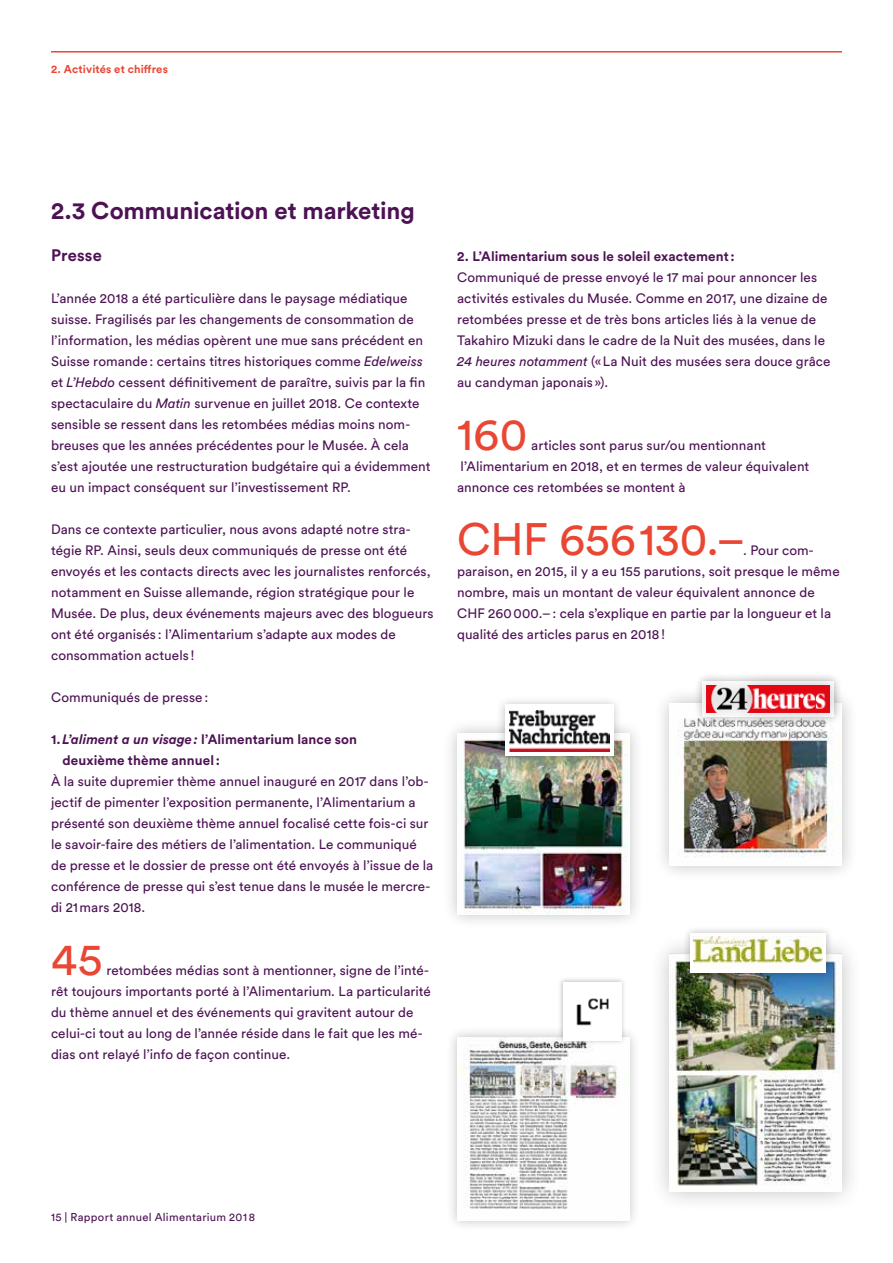
<style>
.page{position:relative;width:893px;height:1263px;background:#fff}
.page>*{position:absolute;margin:0;border:0;box-sizing:border-box;transform-origin:0 0}
.t1{font:45px "Circular Pro";color:#e94734}
.t2{font:700 24px "Circular Pro";letter-spacing:-.01em;color:#4d1254}
.t3{font:700 16.5px "Circular Pro";letter-spacing:.01em;color:#4d1254}
.t4{font:13.5px/21px "Circular Pro";letter-spacing:.005em;color:#4d1254}
.t5{font:700 13.5px/21px "Circular Pro";letter-spacing:.005em;color:#4d1254}
.t6{font:11.25px "Circular Pro";letter-spacing:.025em;color:#4d1254}
.t7{font:700 11.25px "Circular Pro";letter-spacing:.015em;color:#e94734}
.s1{font-style:italic}
</style>
<div class="page">
<hr style="left:51px;top:51px;width:791px;height:2px;background:#e94734">
<div style="left:653px;top:687px;width:206px;height:195px;background:#000;opacity:.25"></div>
<img style="left:670px;top:703px;width:172px;height:162px">
<div style="left:690px;top:669px;width:156px;height:60px;background:#000;opacity:.25"></div>
<img style="left:706px;top:685px;width:124px;height:28px">
<div style="left:442px;top:718px;width:202px;height:212px;background:#000;opacity:.25"></div>
<img style="left:457px;top:733px;width:172px;height:182px">
<div style="left:496px;top:695px;width:127px;height:70px;background:#000;opacity:.25"></div>
<div style="left:505px;top:705px;width:108px;height:51px;background:#fff"></div>
<img style="left:509px;top:711px;width:100px;height:41px">
<div style="left:648px;top:932px;width:215px;height:281px;background:#000;opacity:.25"></div>
<img style="left:670px;top:954px;width:172px;height:237px">
<div style="left:682px;top:925px;width:151px;height:55px;background:#000;opacity:.25"></div>
<div style="left:690px;top:933px;width:136px;height:39px;background:#fff"></div>
<img style="left:694px;top:937px;width:128px;height:32px">
<div style="left:446px;top:1026px;width:195px;height:206px;background:#000;opacity:.25"></div>
<img style="left:457px;top:1037px;width:172px;height:183px">
<div style="left:558px;top:976px;width:68px;height:69px;background:#000;opacity:.25"></div>
<img style="left:563px;top:982px;width:58px;height:58px">
<p class="t7" style="left:51px;top:61px;width:118px">2. Activités et chiffres</p>
<h2 class="t2" style="left:51px;top:194px;width:365px">2.3 Communication et marketing</h2>
<p class="t3" style="left:51px;top:244px;width:52px">Presse</p>
<p class="t4" style="left:51px;top:287px;width:381px">L’année 2018 a été particulière dans le paysage médiatique suisse. Fragilisés par les changements de consommation de l’information, les médias opèrent une mue sans précédent en Suisse romande: certains titres historiques comme <span class="s1">Edelweiss </span>et <span class="s1">L’Hebdo</span> cessent définitivement de paraître, suivis par la fin spectaculaire du <span class="s1">Matin</span> survenue en juillet 2018. Ce contexte sensible se ressent dans les retombées médias moins nom&shy;breuses que les années précédentes pour le Musée. À cela s’est ajoutée une restructuration budgétaire qui a évidemment eu un impact conséquent sur l’investissement RP.</p>
<p class="t4" style="left:51px;top:518px;width:384px">Dans ce contexte particulier, nous avons adapté notre stra&shy;tégie RP. Ainsi, seuls deux communiqués de presse ont été envoyés et les contacts directs avec les journalistes renforcés, notamment en Suisse allemande, région stratégique pour le Musée. De plus, deux événements majeurs avec des blogueurs ont été organisés : l’Alimentarium s’adapte aux modes de consommation actuels !</p>
<p class="t4" style="left:51px;top:686px;width:159px">Communiqués de presse:</p>
<p class="t5" style="left:62px;top:728px;width:296px;text-indent:-11px">1. <span class="s1">L’aliment a un visage:</span> l’Alimentarium lance son deuxième thème annuel:</p>
<p class="t4" style="left:51px;top:770px;width:384px">À la suite dupremier thème annuel inauguré en 2017 dans l’ob&shy;jectif de pimenter l’exposition permanente, l’Alimentarium a présenté son deuxième thème annuel focalisé cette fois-ci sur le savoir-faire des métiers de l’alimentation. Le communiqué de presse et le dossier de presse ont été envoyés à l’issue de la conférence de presse qui s’est tenue dans le musée le mercre&shy;di 21mars 2018.</p>
<h1 class="t1" style="left:51px;top:929px;width:53px">45</h1>
<p class="t4" style="left:51px;top:959px;width:381px;text-indent:55px">retombées médias sont à mentionner, signe de l’inté&shy;rêt toujours importants porté à l’Alimentarium. La particularité du thème annuel et des événements qui gravitent autour de celui-ci tout au long de l’année réside dans le fait que les mé&shy;dias ont relayé l’info de façon continue.</p>
<p class="t5" style="left:457px;top:245px;width:279px">2. L’Alimentarium sous le soleil exactement:</p>
<p class="t4" style="left:457px;top:266px;width:375px">Communiqué de presse envoyé le 17 mai pour annoncer les activités estivales du Musée. Comme en 2017, une dizaine de retombées presse et de très bons articles liés à la venue de Takahiro Mizuki dans le cadre de la Nuit des musées, dans le <span class="s1">24 heures notamment</span> («La Nuit des musées sera douce grâce au candyman japonais »).</p>
<h1 class="t1" style="left:457px;top:404px;width:72px">160</h1>
<p class="t4" style="left:457px;top:434px;width:354px;text-indent:74px">articles sont parus sur/ou mentionnant l’Alimentarium en 2018, et en termes de valeur équivalent annonce ces retombées se montent à</p>
<h1 class="t1" style="left:457px;top:509px;width:290px">CHF 656130.–</h1>
<p class="t4" style="left:457px;top:539px;width:384px;text-indent:286px">. Pour com&shy;paraison, en 2015, il y a eu 155 parutions, soit presque le même nombre, mais un montant de valeur équivalent annonce de CHF 260000.–: cela s’explique en partie par la longueur et la qualité des articles parus en 2018!</p>
<p class="t6" style="left:51px;top:1209px;width:206px">15 | Rapport annuel Alimentarium 201 8</p>
</div>
